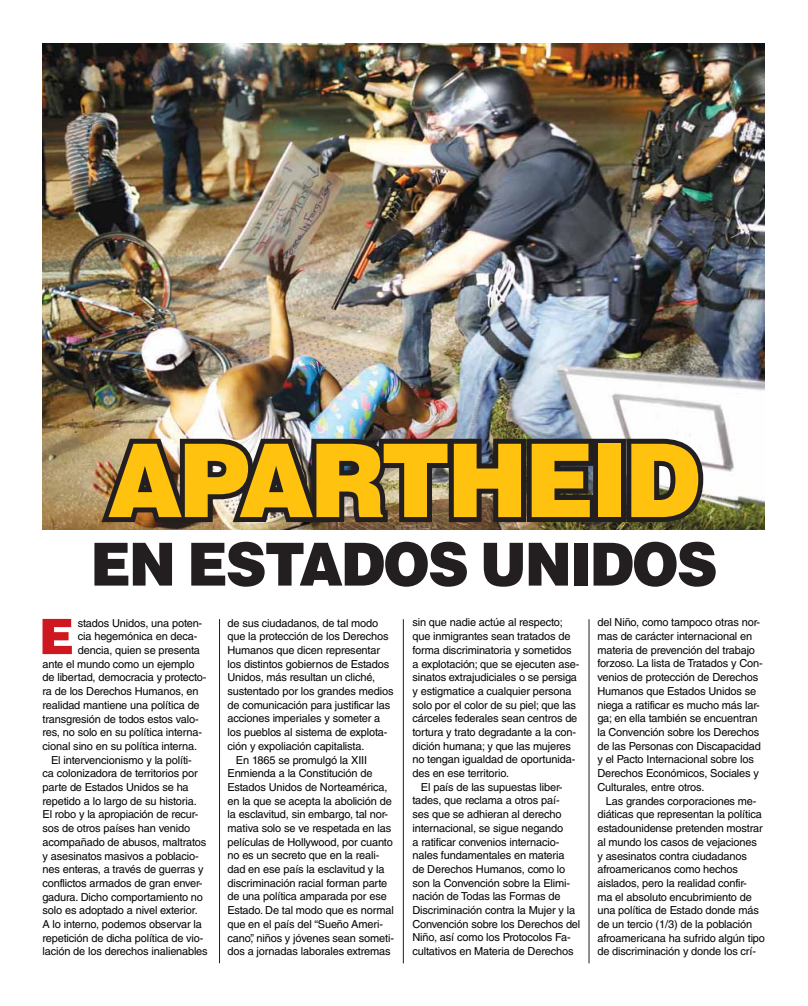
<style>
.page{position:relative;width:808px;height:1006px;background:#fff}
.page>*{position:absolute;margin:0;border:0;box-sizing:border-box;transform-origin:0 0}
.t1{font:900 101.8px "Helvetica LT Std";letter-spacing:-.035em;color:#ffc20e;scale:.95 1}
.t2{font:900 59.4px "Helvetica LT Std";letter-spacing:-.035em;color:#231f20;scale:.95 1}
.t3{font:11px/13.7px "Helvetica LT Std";letter-spacing:-.015em;color:#010202}
</style>
<div class="page">
<img style="left:43px;top:44px;width:722px;height:486px">
<hr style="left:219px;top:619px;width:1px;height:344px;background:#231f20">
<hr style="left:403px;top:619px;width:1px;height:344px;background:#231f20">
<hr style="left:589px;top:619px;width:1px;height:344px;background:#231f20">
<img style="left:95px;top:428px;width:613px;height:101px">
<svg style="left:43px;top:619px;width:29px;height:35px"></svg>
<h1 class="t1" style="left:107px;top:422px;width:626px">APARTHEID</h1>
<h2 class="t2" style="left:90px;top:530px;width:662px">EN ESTADOS UNIDOS</h2>
<p class="t3" style="left:78px;top:617px;width:126px">stados Unidos, una poten-</p>
<p class="t3" style="left:78px;top:631px;width:121px">cia hegemónica en deca-</p>
<p class="t3" style="left:78px;top:644px;width:124px">dencia, quien se presenta</p>
<p class="t3" style="left:43px;top:658px;width:154px">ante el mundo como un ejemplo</p>
<p class="t3" style="left:43px;top:672px;width:166px">de libertad, democracia y protecto-</p>
<p class="t3" style="left:43px;top:685px;width:158px">ra de los Derechos Humanos, en</p>
<p class="t3" style="left:43px;top:699px;width:159px">realidad mantiene una política de</p>
<p class="t3" style="left:43px;top:713px;width:158px">transgresión de todos estos valo-</p>
<p class="t3" style="left:43px;top:726px;width:161px">res, no solo en su política interna-</p>
<p class="t3" style="left:43px;top:740px;width:156px">cional sino en su política interna.</p>
<p class="t3" style="left:51px;top:754px;width:142px">El intervencionismo y la políti-</p>
<p class="t3" style="left:43px;top:767px;width:157px">ca colonizadora de territorios por</p>
<p class="t3" style="left:43px;top:781px;width:148px">parte de Estados Unidos se ha</p>
<p class="t3" style="left:43px;top:795px;width:156px">repetido a lo largo de su historia.</p>
<p class="t3" style="left:43px;top:809px;width:157px">El robo y la apropiación de recur-</p>
<p class="t3" style="left:43px;top:822px;width:149px">sos de otros países han venido</p>
<p class="t3" style="left:43px;top:836px;width:165px">acompañado de abusos, maltratos</p>
<p class="t3" style="left:43px;top:850px;width:158px">y asesinatos masivos a poblacio-</p>
<p class="t3" style="left:43px;top:863px;width:162px">nes enteras, a través de guerras y</p>
<p class="t3" style="left:43px;top:877px;width:162px">conflictos armados de gran enver-</p>
<p class="t3" style="left:43px;top:891px;width:162px">gadura. Dicho comportamiento no</p>
<p class="t3" style="left:43px;top:904px;width:157px">solo es adoptado a nivel exterior.</p>
<p class="t3" style="left:43px;top:918px;width:161px">A lo interno, podemos observar la</p>
<p class="t3" style="left:43px;top:932px;width:163px">repetición de dicha política de vio-</p>
<p class="t3" style="left:43px;top:946px;width:167px">lación de los derechos inalienables</p>
<p class="t3" style="left:227px;top:617px;width:152px">de sus ciudadanos, de tal modo</p>
<p class="t3" style="left:227px;top:630px;width:163px">que la protección de los Derechos</p>
<p class="t3" style="left:227px;top:644px;width:154px">Humanos que dicen representar</p>
<p class="t3" style="left:227px;top:658px;width:163px">los distintos gobiernos de Estados</p>
<p class="t3" style="left:227px;top:671px;width:149px">Unidos, más resultan un cliché,</p>
<p class="t3" style="left:227px;top:685px;width:168px">sustentado por los grandes medios</p>
<p class="t3" style="left:227px;top:699px;width:164px">de comunicación para justificar las</p>
<p class="t3" style="left:227px;top:713px;width:154px">acciones imperiales y someter a</p>
<p class="t3" style="left:227px;top:726px;width:162px">los pueblos al sistema de explota-</p>
<p class="t3" style="left:227px;top:740px;width:138px">ción y expoliación capitalista.</p>
<p class="t3" style="left:236px;top:754px;width:133px">En 1865 se promulgó la XIII</p>
<p class="t3" style="left:227px;top:767px;width:147px">Enmienda a la Constitución de</p>
<p class="t3" style="left:227px;top:781px;width:162px">Estados Unidos de Norteamérica,</p>
<p class="t3" style="left:227px;top:795px;width:166px">en la que se acepta la abolición de</p>
<p class="t3" style="left:227px;top:808px;width:162px">la esclavitud, sin embargo, tal nor-</p>
<p class="t3" style="left:227px;top:822px;width:165px">mativa solo se ve respetada en las</p>
<p class="t3" style="left:227px;top:836px;width:167px">películas de Hollywood, por cuanto</p>
<p class="t3" style="left:227px;top:850px;width:153px">no es un secreto que en la reali-</p>
<p class="t3" style="left:227px;top:863px;width:159px">dad en ese país la esclavitud y la</p>
<p class="t3" style="left:227px;top:877px;width:161px">discriminación racial forman parte</p>
<p class="t3" style="left:227px;top:891px;width:161px">de una política amparada por ese</p>
<p class="t3" style="left:227px;top:904px;width:168px">Estado. De tal modo que es normal</p>
<p class="t3" style="left:227px;top:918px;width:157px">que en el país del “Sueño Ameri-</p>
<p class="t3" style="left:227px;top:932px;width:168px">cano”, niños y jóvenes sean someti-</p>
<p class="t3" style="left:227px;top:945px;width:165px">dos a jornadas laborales extremas</p>
<p class="t3" style="left:412px;top:617px;width:152px">sin que nadie actúe al respecto;</p>
<p class="t3" style="left:412px;top:630px;width:160px">que inmigrantes sean tratados de</p>
<p class="t3" style="left:412px;top:644px;width:161px">forma discriminatoria y sometidos</p>
<p class="t3" style="left:412px;top:658px;width:168px">a explotación; que se ejecuten ase-</p>
<p class="t3" style="left:412px;top:671px;width:166px">sinatos extrajudiciales o se persiga</p>
<p class="t3" style="left:412px;top:685px;width:161px">y estigmatice a cualquier persona</p>
<p class="t3" style="left:412px;top:699px;width:165px">solo por el color de su piel; que las</p>
<p class="t3" style="left:412px;top:712px;width:166px">cárceles federales sean centros de</p>
<p class="t3" style="left:412px;top:726px;width:165px">tortura y trato degradante a la con-</p>
<p class="t3" style="left:412px;top:740px;width:160px">dición humana; y que las mujeres</p>
<p class="t3" style="left:412px;top:754px;width:164px">no tengan igualdad de oportunida-</p>
<p class="t3" style="left:412px;top:767px;width:98px">des en ese territorio.</p>
<p class="t3" style="left:421px;top:781px;width:143px">El país de las supuestas liber-</p>
<p class="t3" style="left:412px;top:795px;width:149px">tades, que reclama a otros paí-</p>
<p class="t3" style="left:412px;top:808px;width:150px">ses que se adhieran al derecho</p>
<p class="t3" style="left:412px;top:822px;width:152px">internacional, se sigue negando</p>
<p class="t3" style="left:412px;top:836px;width:148px">a ratificar convenios internacio-</p>
<p class="t3" style="left:412px;top:849px;width:154px">nales fundamentales en materia</p>
<p class="t3" style="left:412px;top:863px;width:154px">de Derechos Humanos, como lo</p>
<p class="t3" style="left:412px;top:877px;width:159px">son la Convención sobre la Elimi-</p>
<p class="t3" style="left:412px;top:890px;width:150px">nación de Todas las Formas de</p>
<p class="t3" style="left:412px;top:904px;width:164px">Discriminación contra la Mujer y la</p>
<p class="t3" style="left:412px;top:918px;width:169px">Convención sobre los Derechos del</p>
<p class="t3" style="left:412px;top:932px;width:160px">Niño, así como los Protocolos Fa-</p>
<p class="t3" style="left:412px;top:945px;width:163px">cultativos en Materia de Derechos</p>
<p class="t3" style="left:597px;top:616px;width:167px">del Niño, como tampoco otras nor&shy;mas de carácter internacional en materia de prevención del trabajo forzoso. La lista de Tratados y Con&shy;venios de protección de Derechos<br>Humanos que Estados Unidos se niega a ratificar es mucho más lar&shy;ga; en ella también se encuentran la Convención sobre los Derechos de las Personas con Discapacidad y el Pacto Internacional sobre los<br>Derechos Económicos, Sociales y<br>Culturales, entre otros.</p>
<p class="t3" style="left:597px;top:795px;width:169px;text-indent:9px">Las grandes corporaciones me&shy;diáticas que representan la política estadounidense pretenden mostrar al mundo los casos de vejaciones y asesinatos contra ciudadanos afroamericanos como hechos aislados, pero la realidad confir-<br>ma el absoluto encubrimiento de una política de Estado donde más de un tercio (1/3) de la población afroamericana ha sufrido algún tipo de discriminación y donde los crí-</p>
</div>
